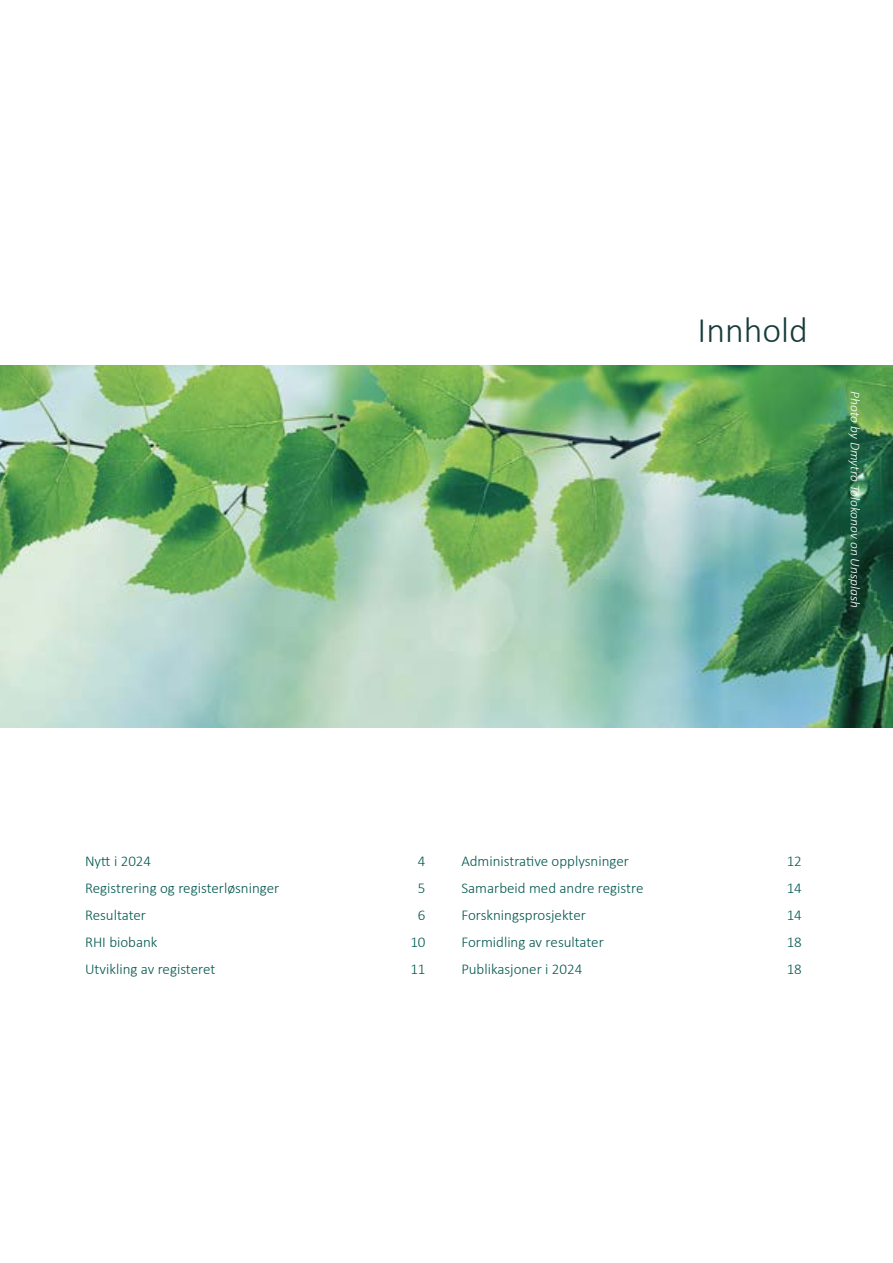
<style>
.page{position:relative;width:893px;height:1263px;background:#fff}
.page>*{position:absolute;margin:0;border:0;box-sizing:border-box;transform-origin:0 0}
.t1{font:300 36px "Calibri";color:#183c3c}
.t2{font:300 15px "Calibri";color:#02574f}
.t3{font:italic 300 13.5px "Calibri";color:#fff}
</style>
<div class="page">
<img style="left:0;top:366px;width:893px;height:361px">
<h1 class="t1" style="left:698px;top:307px;width:112px">Innhold</h1>
<p class="t3" style="left:864px;top:391px;width:218px;rotate:90deg">Photo by Dmytro Tolokonov on Unsplash</p>
<p class="t2" style="left:85px;top:852px;width:68px">Nytt i 2024</p>
<p class="t2" style="left:418px;top:852px;width:9px">4</p>
<p class="t2" style="left:85px;top:879px;width:196px">Registrering og registerløsninger</p>
<p class="t2" style="left:418px;top:879px;width:9px">5</p>
<p class="t2" style="left:85px;top:906px;width:62px">Resultater</p>
<p class="t2" style="left:418px;top:906px;width:9px">6</p>
<p class="t2" style="left:85px;top:933px;width:74px">RHI biobank</p>
<p class="t2" style="left:410px;top:933px;width:17px">10</p>
<p class="t2" style="left:85px;top:960px;width:132px">Utvikling av registeret</p>
<p class="t2" style="left:410px;top:960px;width:17px">11</p>
<p class="t2" style="left:461px;top:852px;width:169px">Administrative opplysninger</p>
<p class="t2" style="left:787px;top:852px;width:17px">12</p>
<p class="t2" style="left:461px;top:879px;width:184px">Samarbeid med andre registre</p>
<p class="t2" style="left:787px;top:879px;width:17px">14</p>
<p class="t2" style="left:461px;top:906px;width:126px">Forskningsprosjekter</p>
<p class="t2" style="left:787px;top:906px;width:17px">14</p>
<p class="t2" style="left:461px;top:933px;width:144px">Formidling av resultater</p>
<p class="t2" style="left:787px;top:933px;width:17px">18</p>
<p class="t2" style="left:461px;top:960px;width:123px">Publikasjoner i 2024</p>
<p class="t2" style="left:787px;top:960px;width:17px">18</p>
</div>
